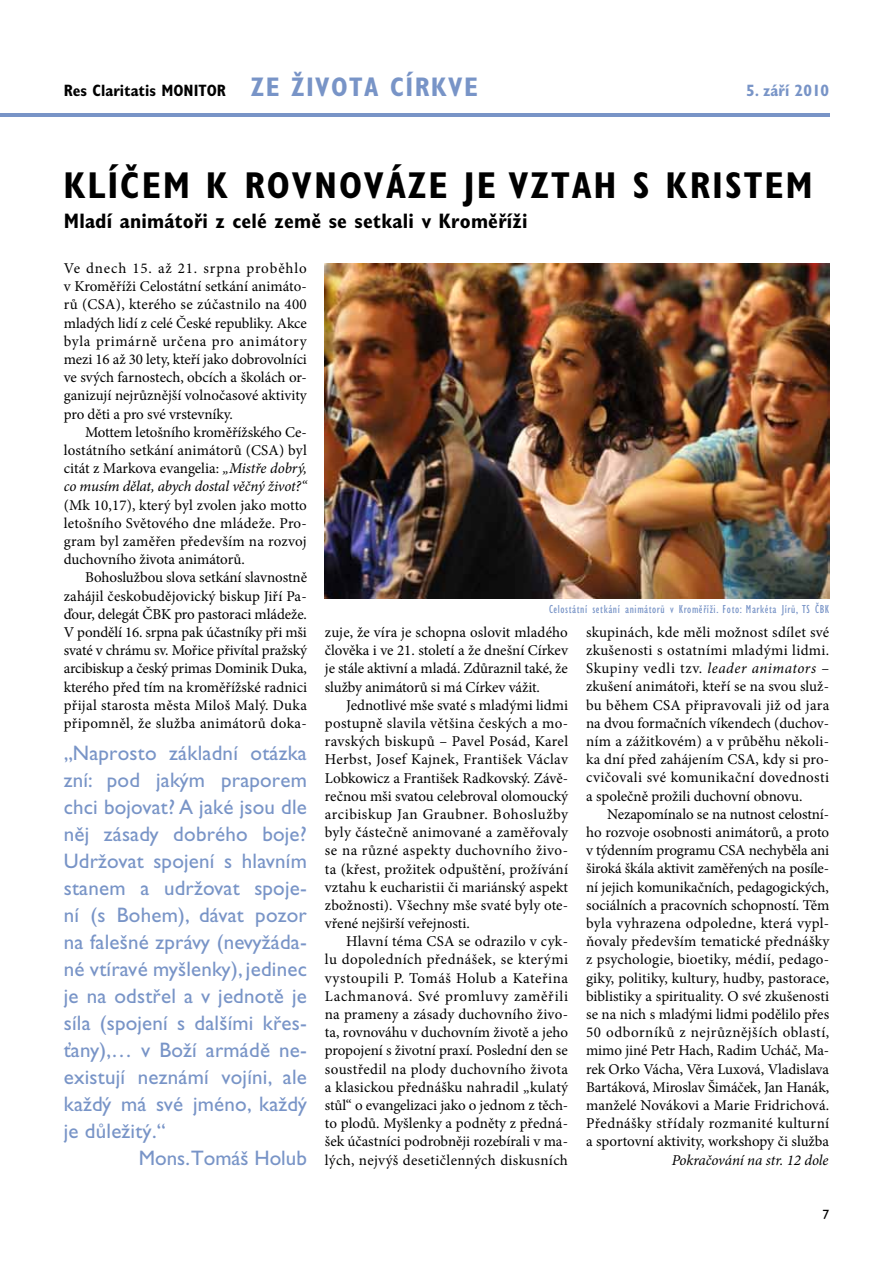
<style>
.page{position:relative;width:893px;height:1263px;background:#fff}
.page>*{position:absolute;margin:0;border:0;box-sizing:border-box;transform-origin:0 0}
.t1{font:700 condensed 37.5px "Gill Sans Std";letter-spacing:.08em;color:#000}
.t2{font:700 condensed 27px "Gill Sans Std";color:#7894c7}
.t3{font:21px/27px "Gill Sans Std";letter-spacing:.01em;color:#7894c7;text-align:justify}
.t4{font:700 condensed 21px "Gill Sans Std";letter-spacing:.01em;color:#000}
.t5{font:700 condensed 16.5px "Gill Sans Std";color:#000}
.t6{font:700 condensed 16.5px "Gill Sans Std";color:#7894c7}
.t7{font:15px/18.1px "Minion Pro";color:#000;text-align:justify}
.t8{font:italic 15px "Minion Pro";letter-spacing:-.01em;color:#000}
.t9{font:13.5px "Gill Sans Std";color:#000}
.t10{font:condensed 12px "Gill Sans Std";letter-spacing:.05em;color:#7894c7}
.s1{font-size:27px;color:#7894c7}
.s2{font-style:italic}
</style>
<div class="page">
<img style="left:325px;top:264px;width:504px;height:334px">
<hr style="left:0;top:113px;width:829px;height:4px;background:#7894c7">
<p class="t5" style="left:64px;top:81px;width:258px">RES CLARITATIS MONITOR <span class="s1">ZE ŽIVOTA</span></p>
<h2 class="t2" style="left:390px;top:71px;width:41px">CÍRKV</h2>
<h2 class="t2" style="left:464px;top:71px;width:15px">E</h2>
<p class="t6" style="left:746px;top:81px;width:84px">5. ZÁŘÍ 2010</p>
<h1 class="t1" style="left:64px;top:163px;width:204px">KLÍČEM K ROVNOVÁZ</h1>
<h1 class="t1" style="left:429px;top:163px;width:102px">E JE VZTAH</h1>
<h1 class="t1" style="left:633px;top:163px;width:76px">S KRIST</h1>
<h1 class="t1" style="left:764px;top:163px;width:45px">EM</h1>
<h3 class="t4" style="left:64px;top:208px;width:465px">MLADÍ ANIMÁTOŘI Z CELÉ ZEMĚ SE SETKALI V KROMĚŘÍŽI</h3>
<p class="t7" style="left:64px;top:259px;width:245px">Ve dnech 15. až 21. srpna proběhlo v Kroměříži Celostátní setkání animáto&shy;rů (CSA), kterého se zúčastnilo na 400 mladých lidí z celé České republiky. Akce byla primárně určena pro animátory mezi 16 až 30 lety, kteří jako dobrovolníci ve svých farnostech, obcích a školách or&shy;ganizují nejrůznější volnočasové aktivity pro děti a pro své vrstevníky.</p>
<p class="t7" style="left:64px;top:423px;width:245px;text-indent:21px">Mottem letošního kroměřížského Ce&shy;lostátního setkání animátorů (CSA) byl citát z Markova evangelia: <span class="s2">„Mistře dobrý, co musím dělat, abych dostal věčný život?“</span></p>
<p class="t7" style="left:64px;top:496px;width:245px">(Mk 10,17), který byl zvolen jako motto letošního Světového dne mládeže. Pro&shy;gram byl zaměřen především na rozvoj duchovního života animátorů.</p>
<p class="t7" style="left:64px;top:568px;width:245px;text-indent:21px">Bohoslužbou slova setkání slavnostně zahájil českobudějovický biskup Jiří Pa&shy;ďour, delegát ČBK pro pastoraci mládeže.<br>V pondělí 16. srpna pak účastníky při mši svaté v chrámu sv. Mořice přivítal pražský arcibiskup a český primas Dominik Duka, kterého před tím na kroměřížské radnici přijal starosta města Miloš Malý. Duka připomněl, že služba animátorů doka-</p>
<p class="t10" style="left:549px;top:603px;width:282px">Celostátní setkání animátorů v Kroměříži. Foto: Markéta Jírů, TS ČBK</p>
<p class="t7" style="left:586px;top:623px;width:245px">skupinách, kde měli možnost sdílet své zkušenosti s ostatními mladými lidmi.<br>Skupiny vedli tzv. <span class="s2">leader animators</span> – zkušení animátoři, kteří se na svou služ&shy;bu během CSA připravovali již od jara na dvou formačních víkendech (duchov&shy;ním a zážitkovém) a v průběhu několi&shy;ka dní před zahájením CSA, kdy si pro&shy;cvičovali své komunikační dovednosti a společně prožili duchovní obnovu.</p>
<p class="t7" style="left:586px;top:805px;width:245px;text-indent:21px">Nezapomínalo se na nutnost celostní&shy;ho rozvoje osobnosti animátorů, a proto v týdenním programu CSA nechyběla ani široká škála aktivit zaměřených na posíle&shy;ní jejich komunikačních, pedagogických, sociálních a pracovních schopností. Těm byla vyhrazena odpoledne, která vypl&shy;ňovaly především tematické přednášky z psychologie, bioetiky, médií, pedago&shy;giky, politiky, kultury, hudby, pastorace, biblistiky a spirituality. O své zkušenosti se na nich s mladými lidmi podělilo přes 50 odborníků z nejrůznějších oblastí, mimo jiné Petr Hach, Radim Ucháč, Ma&shy;rek Orko Vácha, Věra Luxová, Vladislava Bartáková, Miroslav Šimáček, Jan Hanák, manželé Novákovi a Marie Fridrichová.<br>Přednášky střídaly rozmanité kulturní a sportovní aktivity, workshopy či služba</p>
<p class="t7" style="left:325px;top:623px;width:245px">zuje, že víra je schopna oslovit mladého člověka i ve 21. století a že dnešní Církev je stále aktivní a mladá. Zdůraznil také, že služby animátorů si má Církev vážit.</p>
<p class="t7" style="left:325px;top:696px;width:245px;text-indent:21px">Jednotlivé mše svaté s mladými lidmi postupně slavila většina českých a mo&shy;ravských biskupů – Pavel Posád, Karel Herbst, Josef Kajnek, František Václav Lobkowicz a František Radkovský. Závě&shy;rečnou mši svatou celebroval olomoucký arcibiskup Jan Graubner. Bohoslužby byly částečně animované a zaměřovaly se na různé aspekty duchovního živo&shy;ta (křest, prožitek odpuštění, prožívání vztahu k eucharistii či mariánský aspekt zbožnosti). Všechny mše svaté byly ote&shy;vřené nejširší veřejnosti.</p>
<p class="t7" style="left:325px;top:932px;width:245px;text-indent:21px">Hlavní téma CSA se odrazilo v cyk&shy;lu dopoledních přednášek, se kterými vystoupili P. Tomáš Holub a Kateřina Lachmanová. Své promluvy zaměřili na prameny a zásady duchovního živo&shy;ta, rovnováhu v duchovním životě a jeho propojení s životní praxí. Poslední den se soustředil na plody duchovního života a klasickou přednášku nahradil „kulatý stůl“ o evangelizaci jako o jednom z těch&shy;to plodů. Myšlenky a podněty z předná&shy;šek účastníci podrobněji rozebírali v ma&shy;lých, nejvýš desetičlenných diskusních</p>
<p class="t3" style="left:64px;top:739px;width:245px">„Naprosto základní otázka zní: pod jakým praporem chci bojovat? A jaké jsou dle něj zásady dobrého boje?<br>Udržovat spojení s hlavním stanem a udržovat spoje&shy;ní (s Bohem), dávat pozor na falešné zprávy (nevyžáda&shy;né vtíravé myšlenky), jedinec je na odstřel a v jednotě je síla (spojení s dalšími křes&shy;ťany),… v Boží armádě ne&shy;existují neznámí vojíni, ale každý má své jméno, každý je důležitý.“</p>
<h3 class="t3" style="left:139px;top:1144px;width:170px">Mons.Tomáš Holub</h3>
<p class="t8" style="left:672px;top:1150px;width:158px">Pokračování na str. 12 dole</p>
<p class="t9" style="left:822px;top:1207px;width:8px">7</p>
</div>
